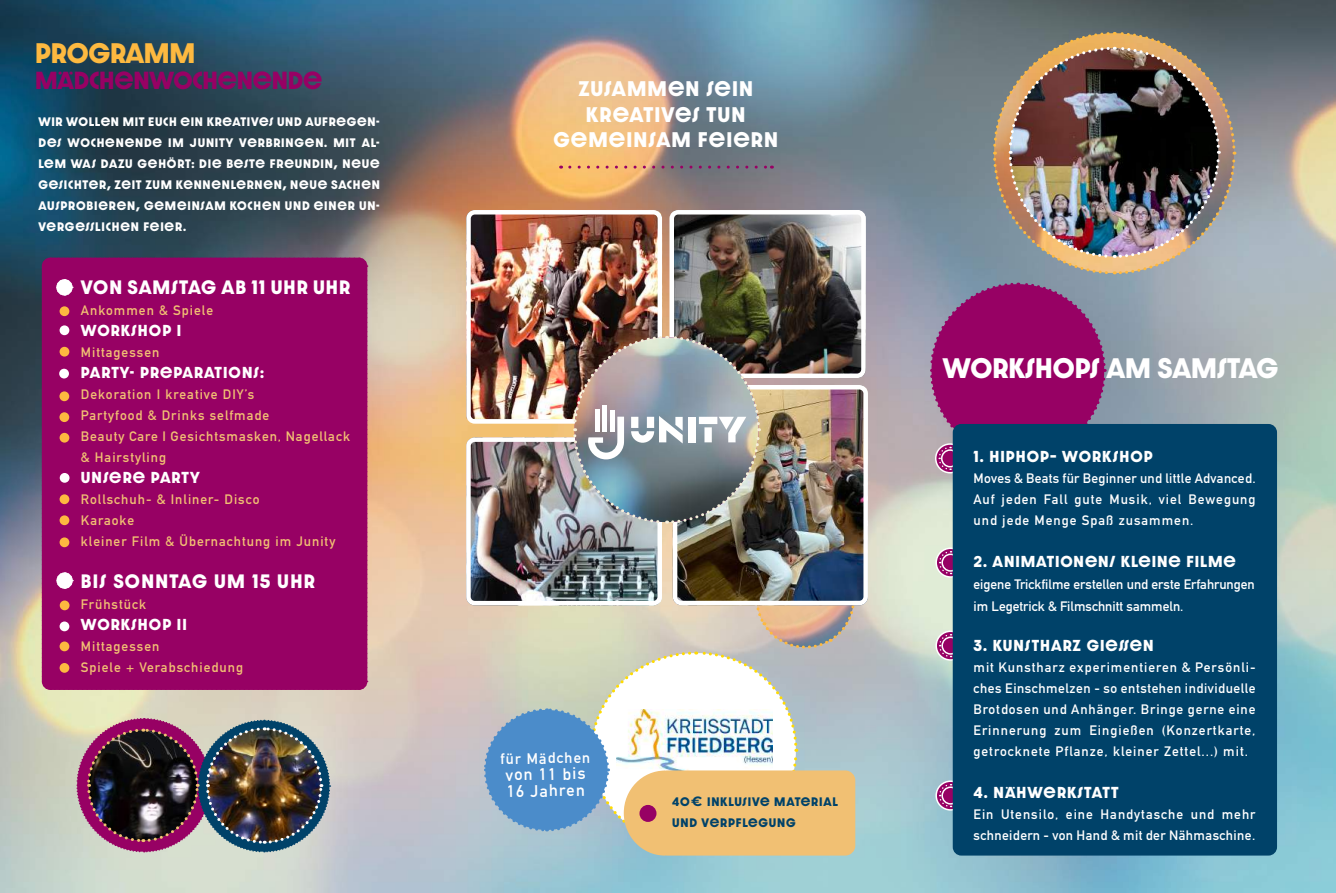
<style>
.page{position:relative;width:1336px;height:893px;background:#fff}
.page>*{position:absolute;margin:0;border:0;box-sizing:border-box;transform-origin:0 0}
.t1{font:700 24px "Dazzle Unicase";color:#fff}
.t2{font:700 24px "Dazzle Unicase";letter-spacing:-.01em;color:#fdb940}
.t3{font:700 21px "Dazzle Unicase";letter-spacing:-.01em;color:#970164}
.t4{font:700 18px/25.5px "Dazzle Unicase";letter-spacing:.06em;color:#fff;text-align:center}
.t5{font:700 16.5px "Dazzle Unicase";letter-spacing:.055em;color:#fff}
.t6{font:700 16.5px "Dazzle Unicase";letter-spacing:.075em;color:#fff}
.t7{font:700 16.5px/16.5px "DIN Alternate";color:#fff}
.t8{font:700 15px "DIN Alternate";color:#fff}
.t9{font:700 13.5px/21px "DIN Alternate";letter-spacing:.075em;color:#fff;text-align:justify}
.t10{font:700 13.5px/21px "DIN Alternate";letter-spacing:.075em;color:#f1c073}
.t11{font:700 13.5px "Dazzle Unicase";letter-spacing:.075em;color:#fff}
.t12{font:700 13.5px/22.2px "DIN Alternate";color:#fff}
.t13{font:700 13.5px/21px "DIN Alternate";letter-spacing:.03em;color:#fff}
.t14{font:700 10.5px/21px "Dazzle Unicase";letter-spacing:.075em;color:#fff;text-align:justify}
.t15{font:700 10.5px/21px "Dazzle Unicase";letter-spacing:.075em;color:#004269}
.s1{font-family:"Montserrat";font-size:13.5px}
</style>
<div class="page">
<img style="left:0;top:0;width:1335px;height:893px">
<img style="left:677px;top:385px;width:190px;height:220px">
<div style="left:672px;top:385px;width:195px;height:220px;border:4px solid #fff;border-radius:6px"></div>
<img style="left:466px;top:437px;width:191px;height:168px">
<div style="left:466px;top:437px;width:196px;height:168px;border:4px solid #fff;border-radius:6px"></div>
<img style="left:674px;top:210px;width:191px;height:168px">
<div style="left:669px;top:210px;width:196px;height:168px;border:4px solid #fff;border-radius:6px"></div>
<img style="left:466px;top:210px;width:196px;height:209px">
<div style="left:466px;top:210px;width:196px;height:214px;border:4px solid #fff;border-radius:6px"></div>
<div style="left:934px;top:443px;width:31px;height:30px;border:2px solid #fff;border-radius:50%"></div>
<div style="left:935px;top:547px;width:30px;height:31px;border:2px solid #fff;border-radius:50%"></div>
<svg style="left:938px;top:550px;width:14px;height:25px"></svg>
<div style="left:942px;top:554px;width:16px;height:17px;background:#970164;border-radius:50%"></div>
<div style="left:941px;top:554px;width:18px;height:18px;border:2px solid #fff;border-radius:50%"></div>
<div style="left:935px;top:630px;width:30px;height:31px;border:2px solid #fff;border-radius:50%"></div>
<svg style="left:938px;top:633px;width:14px;height:25px"></svg>
<div style="left:942px;top:637px;width:16px;height:17px;background:#970164;border-radius:50%"></div>
<div style="left:941px;top:637px;width:18px;height:18px;border:2px solid #fff;border-radius:50%"></div>
<div style="left:935px;top:780px;width:30px;height:31px;border:2px solid #fff;border-radius:50%"></div>
<svg style="left:938px;top:783px;width:14px;height:25px"></svg>
<div style="left:942px;top:787px;width:16px;height:17px;background:#970164;border-radius:50%"></div>
<div style="left:941px;top:786px;width:18px;height:19px;border:2px solid #fff;border-radius:50%"></div>
<img style="left:571px;top:334px;width:190px;height:191px">
<img style="left:482px;top:544px;width:378px;height:312px">
<img style="left:928px;top:30px;width:308px;height:441px">
<img style="left:76px;top:717px;width:255px;height:136px">
<div style="left:639px;top:805px;width:17px;height:17px;background:#970164;border-radius:50%"></div>
<div style="left:41px;top:257px;width:327px;height:434px;background:#970164"></div>
<svg style="left:569px;top:166px;width:203px;height:3px"></svg>
<div style="left:60px;top:473px;width:9px;height:10px;background:#fff;border-radius:50%"></div>
<div style="left:952px;top:424px;width:324px;height:432px;background:#004269;border-radius:9px"></div>
<div style="left:60px;top:494px;width:9px;height:10px;background:#fdb940;border-radius:50%"></div>
<h1 class="t2" style="left:35px;top:34px;width:162px">PROGRAMM</h1>
<h2 class="t3" style="left:35px;top:64px;width:289px">MÄDCHENWOCHENENDE</h2>
<p class="t14" style="left:38px;top:111px;width:343px">WIR WOLLEN MIT EUCH EIN KREATIVES UND AUFREGEN-DES WOCHENENDE IM JUNITY VERBRINGEN. MIT AL-LEM WAS DAZU GEHÖRT: DIE BESTE FREUNDIN, NEUE GESICHTER, ZEIT ZUM KENNENLERNEN, NEUE SACHEN AUSPROBIEREN, GEMEINSAM KOCHEN UND EINER UN-VERGESSLICHEN FEIER.</p>
<p class="t5" style="left:81px;top:274px;width:271px">VON SAMSTAG AB 11 UHR UHR</p>
<p class="t10" style="left:81px;top:299px;width:134px">Ankommen &amp; Spiele</p>
<p class="t11" style="left:81px;top:320px;width:102px">WORKSHOP I</p>
<p class="t10" style="left:81px;top:341px;width:80px">Mittagessen</p>
<p class="t11" style="left:81px;top:362px;width:185px">PARTY- PREPARATIONS:</p>
<p class="t10" style="left:81px;top:383px;width:270px">Dekoration I kreative DIY’s<br>Partyfood &amp; Drinks selfmade<br>Beauty Care I Gesichtsmasken, Nagellack &amp; Hairstyling</p>
<p class="t11" style="left:81px;top:467px;width:120px">UNSERE PARTY</p>
<p class="t10" style="left:81px;top:488px;width:256px">Rollschuh- &amp; Inliner- Disco<br>Karaoke<br>kleiner Film &amp; Übernachtung im Junity</p>
<p class="t6" style="left:81px;top:568px;width:235px">BIS SONNTAG UM 15 UHR</p>
<p class="t10" style="left:81px;top:593px;width:67px">Frühstück</p>
<p class="t11" style="left:81px;top:614px;width:107px">WORKSHOP II</p>
<p class="t10" style="left:81px;top:635px;width:164px">Mittagessen<br>Spiele + Verabschiedung</p>
<h3 class="t4" style="left:553px;top:76px;width:226px">ZUSAMMEN SEIN<br>KREATIVES TUN<br>GEMEINSAM FEIERN</h3>
<p class="t8" style="left:500px;top:747px;width:91px;rotate:-1deg">für Mädchen</p>
<p class="t7" style="left:505px;top:765px;width:81px;rotate:-1deg">von 11 bis<br>16 Jahren</p>
<p class="t15" style="left:672px;top:791px;width:167px">40 <span class="s1">€</span> INKLUSIVE MATERIAL<br>UND VERPFLEGUNG</p>
<h1 class="t1" style="left:942px;top:349px;width:337px">WORKSHOPS AM SAMSTAG</h1>
<p class="t11" style="left:973px;top:446px;width:181px">1. HIPHOP– WORKSHOP</p>
<p class="t9" style="left:973px;top:467px;width:283px">Moves &amp; Beats für Beginner und little Advanced.<br>Auf jeden Fall gute Musik, viel Bewegung und jede Menge Spaß zusammen.</p>
<p class="t11" style="left:973px;top:551px;width:264px">2. ANIMATIONEN/ KLEINE FILME</p>
<p class="t12" style="left:973px;top:572px;width:283px">eigene Trickfilme erstellen und erste Erfahrungen im Legetrick &amp; Filmschnitt sammeln.</p>
<p class="t11" style="left:973px;top:635px;width:181px">3. KUNSTHARZ GIEßEN</p>
<p class="t9" style="left:973px;top:656px;width:283px">mit Kunstharz experimentieren &amp; Persönli&shy;ches Einschmelzen - so entstehen individuelle Brotdosen und Anhänger. Bringe gerne eine Erinnerung zum Eingießen (Konzertkarte, getrocknete Pflanze, kleiner Zettel...) mit.</p>
<p class="t11" style="left:973px;top:782px;width:146px">4. NÄHWERKSTATT</p>
<p class="t13" style="left:973px;top:803px;width:283px">Ein Utensilo, eine Handytasche und mehr schneidern - von Hand &amp; mit der Nähmaschine.</p>
</div>
